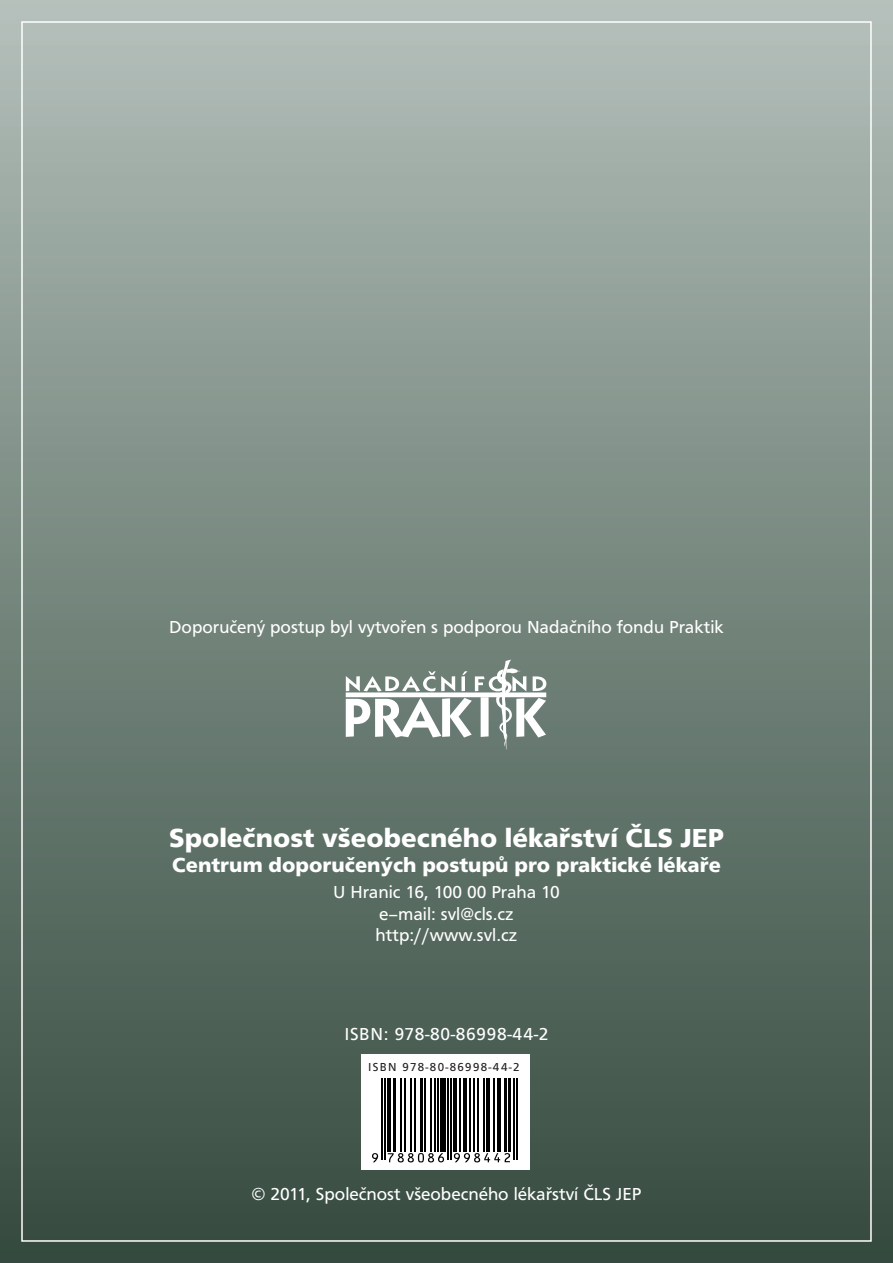
<style>
.page{position:relative;width:893px;height:1263px;background:#fff}
.page>*{position:absolute;margin:0;border:0;box-sizing:border-box;transform-origin:0 0}
.t1{font:700 27px "Frutus TEE";color:#fff}
.t2{font:700 21px "Frutus TEE";color:#fff}
.t3{font:18px "Frutus TEE";color:#fff}
.t4{font:18px "Frutus TEE";letter-spacing:.035em;color:#fff}
.t5{font:12px "Frutus TEE";letter-spacing:.11em;color:#231f20}
</style>
<div class="page">
<div style="left:0;top:0;width:893px;height:1263px;background:linear-gradient(to bottom,#b2beb9,#354b40)"></div>
<svg style="left:346px;top:659px;width:200px;height:91px"></svg>
<svg style="left:362px;top:1054px;width:168px;height:116px"></svg>
<hr style="left:381px;top:1077px;width:1px;height:83px;background:#000">
<hr style="left:384px;top:1077px;width:1px;height:83px;background:#000">
<hr style="left:387px;top:1077px;width:4px;height:74px;background:#000">
<hr style="left:393px;top:1077px;width:2px;height:74px;background:#000">
<hr style="left:400px;top:1077px;width:1px;height:74px;background:#000">
<hr style="left:404px;top:1077px;width:1px;height:74px;background:#000">
<hr style="left:410px;top:1077px;width:1px;height:74px;background:#000">
<hr style="left:414px;top:1077px;width:1px;height:74px;background:#000">
<hr style="left:420px;top:1077px;width:3px;height:74px;background:#000">
<hr style="left:424px;top:1077px;width:2px;height:74px;background:#000">
<hr style="left:430px;top:1077px;width:1px;height:74px;background:#000">
<hr style="left:435px;top:1077px;width:1px;height:74px;background:#000">
<hr style="left:437px;top:1077px;width:1px;height:74px;background:#000">
<div style="left:440px;top:1077px;width:6px;height:74px;background:#000"></div>
<hr style="left:448px;top:1077px;width:1px;height:83px;background:#000">
<hr style="left:450px;top:1077px;width:1px;height:83px;background:#000">
<hr style="left:453px;top:1077px;width:4px;height:74px;background:#000">
<hr style="left:459px;top:1077px;width:1px;height:74px;background:#000">
<hr style="left:463px;top:1077px;width:4px;height:74px;background:#000">
<hr style="left:469px;top:1077px;width:1px;height:74px;background:#000">
<hr style="left:473px;top:1077px;width:2px;height:74px;background:#000">
<hr style="left:478px;top:1077px;width:1px;height:74px;background:#000">
<hr style="left:484px;top:1077px;width:1px;height:74px;background:#000">
<hr style="left:486px;top:1077px;width:4px;height:74px;background:#000">
<hr style="left:494px;top:1077px;width:1px;height:74px;background:#000">
<svg style="left:497px;top:1078px;width:3px;height:73px"></svg>
<hr style="left:504px;top:1077px;width:2px;height:74px;background:#000">
<hr style="left:508px;top:1077px;width:3px;height:74px;background:#000">
<hr style="left:514px;top:1077px;width:1px;height:83px;background:#000">
<hr style="left:517px;top:1077px;width:1px;height:83px;background:#000">
<svg style="left:372px;top:1153px;width:6px;height:9px"></svg>
<svg style="left:388px;top:1153px;width:56px;height:9px"></svg>
<svg style="left:454px;top:1153px;width:56px;height:9px"></svg>
<div style="left:367px;top:1060px;width:160px;height:18px;background:#fff"></div>
<p class="t3" style="left:169px;top:616px;width:556px">Doporučený postup byl vytvořen s podporou Nadačního fondu Praktik</p>
<p class="t1" style="left:169px;top:822px;width:556px">Společnost všeobecného lékařství ČLS JEP</p>
<p class="t2" style="left:172px;top:853px;width:550px">Centrum doporučených postupů pro praktické lékaře</p>
<p class="t3" style="left:333px;top:882px;width:228px">U Hranic 16, 100 00 Praha 10</p>
<p class="t3" style="left:379px;top:903px;width:136px">e–mail: svl@cls.cz</p>
<p class="t3" style="left:376px;top:925px;width:143px">http://www.svl.cz</p>
<p class="t4" style="left:344px;top:1024px;width:206px">ISBN: 978-80-86998-44-2</p>
<p class="t5" style="left:368px;top:1060px;width:153px">ISBN 978-80-86998-44-2</p>
<p class="t3" style="left:252px;top:1184px;width:391px">© 2011, Společnost všeobecného lékařství ČLS JEP</p>
</div>
